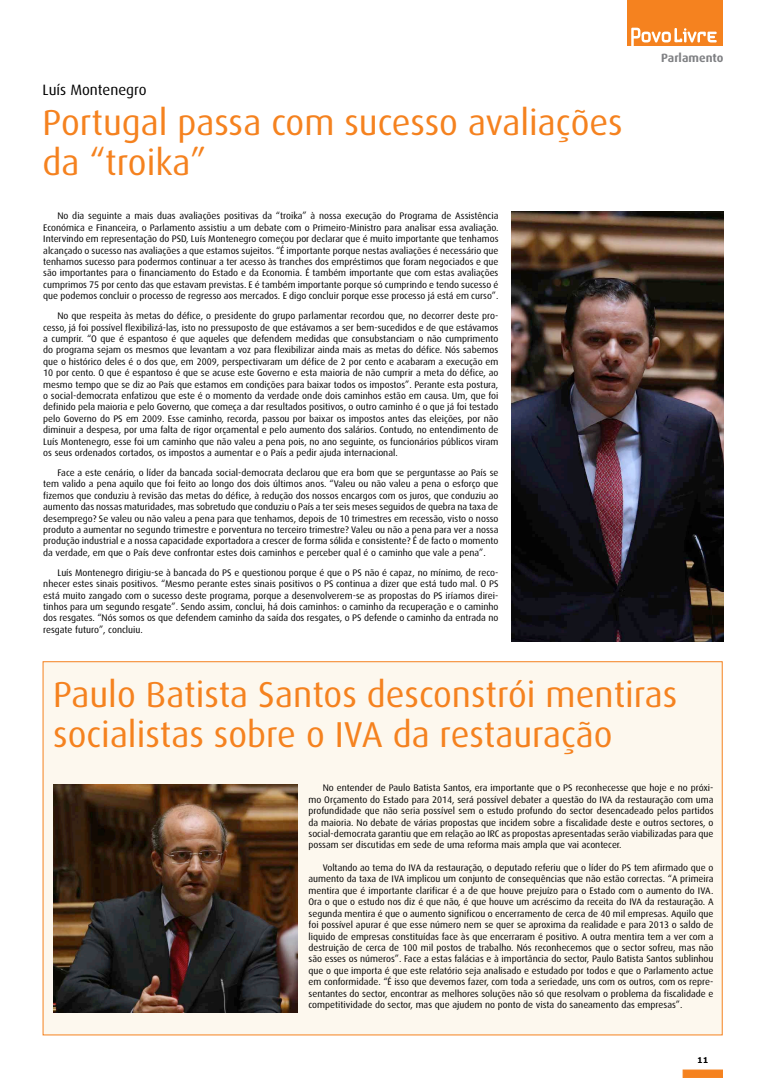
<style>
.page{position:relative;width:766px;height:1078px;background:#fff}
.page>*{position:absolute;margin:0;border:0;box-sizing:border-box;transform-origin:0 0}
.t1{font:36px/40px "Dax";color:#f5821f}
.t2{font:15px "Dax";color:#000}
.t3{font:700 12px "Dax";color:#808184}
.t4{font:9.5px/11.4px "Dax";color:#000;text-align:justify}
.t5{font:700 8px "Verdana";color:#000}
</style>
<div class="page">
<div style="left:682px;top:1069px;width:40px;height:8px;background:#f5821f;border:1px solid #f5821f"></div>
<div style="left:43px;top:661px;width:679px;height:374px;background:#fdf8ee;border:1px solid #f5821f"></div>
<div style="left:626px;top:0;width:96px;height:45px;background:#f5821f"></div>
<svg style="left:631px;top:28px;width:85px;height:18px"></svg>
<img style="left:511px;top:212px;width:212px;height:429px">
<img style="left:53px;top:784px;width:244px;height:228px">
<h2 class="t2" style="left:43px;top:81px;width:105px">Luís Montenegro</h2>
<h1 class="t1" style="left:43px;top:102px;width:581px">Portugal passa com sucesso avaliações da “troika”</h1>
<p class="t4" style="left:43px;top:210px;width:456px;text-indent:14px">No dia seguinte a mais duas avaliações positivas da “troika” à nossa execução do Programa de Assistência Económica e Financeira, o Parlamento assistiu a um debate com o Primeiro-Ministro para analisar essa avaliação.<br>Intervindo em representação do PSD, Luís Montenegro começou por declarar que é muito importante que tenhamos alcançado o sucesso nas avaliações a que estamos sujeitos. “É importante porque nestas avaliações é necessário que tenhamos sucesso para podermos continuar a ter acesso às tranches dos empréstimos que foram negociados e que são importantes para o financiamento do Estado e da Economia. É também importante que com estas avaliações cumprimos 75 por cento das que estavam previstas. E é também importante porque só cumprindo e tendo sucesso é que podemos concluir o processo de regresso aos mercados. E digo concluir porque esse processo já está em curso”.</p>
<p class="t4" style="left:43px;top:310px;width:456px;text-indent:14px">No que respeita às metas do défice, o presidente do grupo parlamentar recordou que, no decorrer deste pro&shy;cesso, já foi possível flexibilizá-las, isto no pressuposto de que estávamos a ser bem-sucedidos e de que estávamos a cumprir. “O que é espantoso é que aqueles que defendem medidas que consubstanciam o não cumprimento do programa sejam os mesmos que levantam a voz para flexibilizar ainda mais as metas do défice. Nós sabemos que o histórico deles é o dos que, em 2009, perspectivaram um défice de 2 por cento e acabaram a execução em 10 por cento. O que é espantoso é que se acuse este Governo e esta maioria de não cumprir a meta do défice, ao mesmo tempo que se diz ao País que estamos em condições para baixar todos os impostos”. Perante esta postura, o social-democrata enfatizou que este é o momento da verdade onde dois caminhos estão em causa. Um, que foi definido pela maioria e pelo Governo, que começa a dar resultados positivos, o outro caminho é o que já foi testado pelo Governo do PS em 2009. Esse caminho, recorda, passou por baixar os impostos antes das eleições, por não diminuir a despesa, por uma falta de rigor orçamental e pelo aumento dos salários. Contudo, no entendimento de Luís Montenegro, esse foi um caminho que não valeu a pena pois, no ano seguinte, os funcionários públicos viram os seus ordenados cortados, os impostos a aumentar e o País a pedir ajuda internacional.</p>
<p class="t4" style="left:43px;top:467px;width:456px;text-indent:14px">Face a este cenário, o líder da bancada social-democrata declarou que era bom que se perguntasse ao País se tem valido a pena aquilo que foi feito ao longo dos dois últimos anos. “Valeu ou não valeu a pena o esforço que fizemos que conduziu à revisão das metas do défice, à redução dos nossos encargos com os juros, que conduziu ao aumento das nossas maturidades, mas sobretudo que conduziu o País a ter seis meses seguidos de quebra na taxa de desemprego? Se valeu ou não valeu a pena para que tenhamos, depois de 10 trimestres em recessão, visto o nosso produto a aumentar no segundo trimestre e porventura no terceiro trimestre? Valeu ou não a pena para ver a nossa produção industrial e a nossa capacidade exportadora a crescer de forma sólida e consistente? É de facto o momento da verdade, em que o País deve confrontar estes dois caminhos e perceber qual é o caminho que vale a pena”.</p>
<p class="t4" style="left:43px;top:566px;width:456px;text-indent:14px">Luís Montenegro dirigiu-se à bancada do PS e questionou porque é que o PS não é capaz, no mínimo, de reco&shy;nhecer estes sinais positivos. “Mesmo perante estes sinais positivos o PS continua a dizer que está tudo mal. O PS está muito zangado com o sucesso deste programa, porque a desenvolverem-se as propostas do PS iríamos direi&shy;tinhos para um segundo resgate”. Sendo assim, conclui, há dois caminhos: o caminho da recuperação e o caminho dos resgates. “Nós somos os que defendem caminho da saída dos resgates, o PS defende o caminho da entrada no resgate futuro”, concluiu.</p>
<p class="t3" style="left:661px;top:51px;width:64px">Parlamento</p>
<h1 class="t1" style="left:53px;top:674px;width:625px">Paulo Batista Santos desconstrói mentiras socialistas sobre o IVA da restauração</h1>
<p class="t4" style="left:308px;top:782px;width:406px;text-indent:14px">No entender de Paulo Batista Santos, era importante que o PS reconhecesse que hoje e no próxi&shy;mo Orçamento do Estado para 2014, será possível debater a questão do IVA da restauração com uma profundidade que não seria possível sem o estudo profundo do sector desencadeado pelos partidos da maioria. No debate de várias propostas que incidem sobre a fiscalidade deste e outros sectores, o social-democrata garantiu que em relação ao IRC as propostas apresentadas serão viabilizadas para que possam ser discutidas em sede de uma reforma mais ampla que vai acontecer.</p>
<p class="t4" style="left:308px;top:862px;width:406px;text-indent:14px">Voltando ao tema do IVA da restauração, o deputado referiu que o líder do PS tem afirmado que o aumento da taxa de IVA implicou um conjunto de consequências que não estão correctas. “A primeira mentira que é importante clarificar é a de que houve prejuízo para o Estado com o aumento do IVA.<br>Ora o que o estudo nos diz é que não, é que houve um acréscimo da receita do IVA da restauração. A segunda mentira é que o aumento significou o encerramento de cerca de 40 mil empresas. Aquilo que foi possível apurar é que esse número nem se quer se aproxima da realidade e para 2013 o saldo de liquido de empresas constituídas face às que encerraram é positivo. A outra mentira tem a ver com a destruição de cerca de 100 mil postos de trabalho. Nós reconhecemos que o sector sofreu, mas não são esses os números”. Face a estas falácias e à importância do sector, Paulo Batista Santos sublinhou que o que importa é que este relatório seja analisado e estudado por todos e que o Parlamento actue em conformidade. “É isso que devemos fazer, com toda a seriedade, uns com os outros, com os repre&shy;sentantes do sector, encontrar as melhores soluções não só que resolvam o problema da fiscalidade e competitividade do sector, mas que ajudem no ponto de vista do saneamento das empresas”.</p>
<p class="t5" style="left:697px;top:1054px;width:13px">11</p>
</div>
